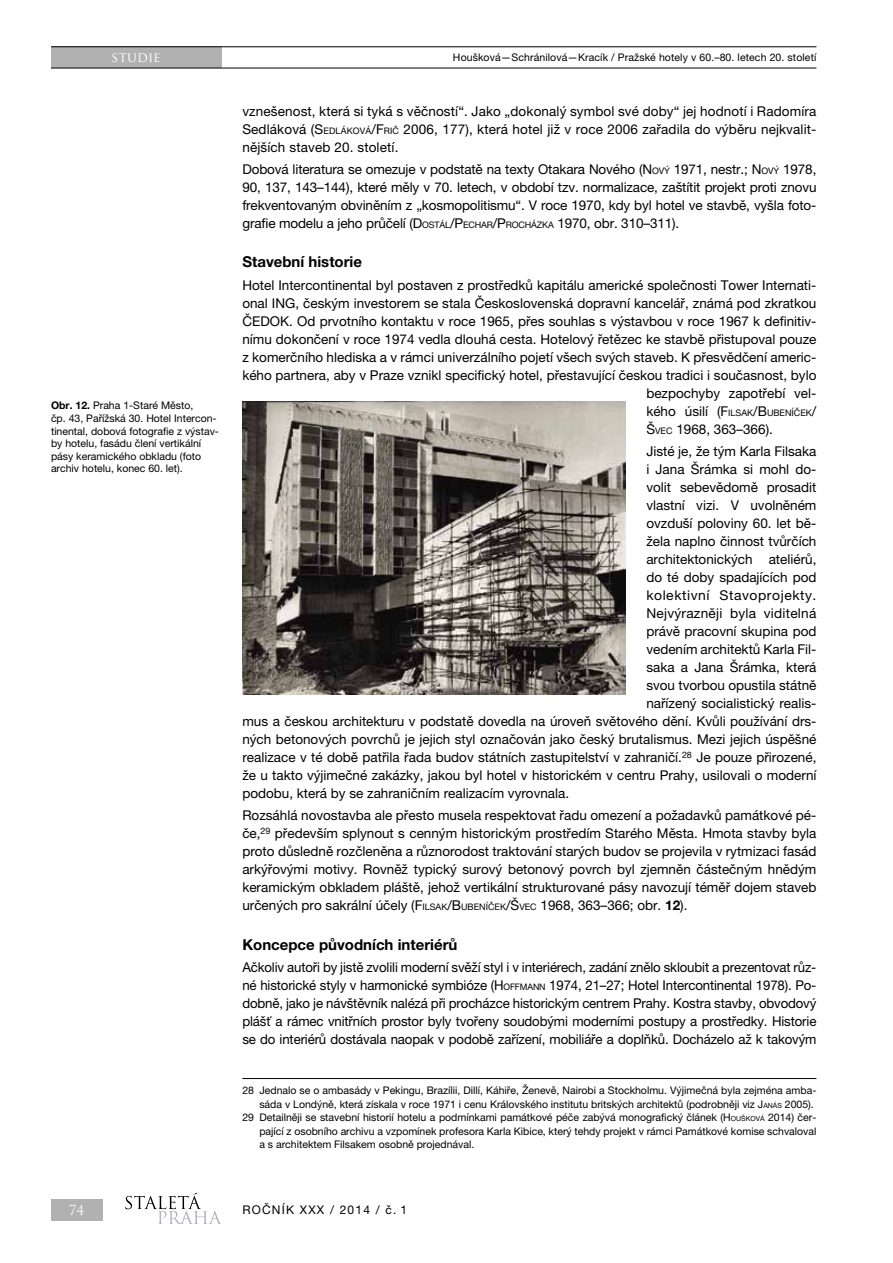
<style>
.page{position:relative;width:893px;height:1263px;background:#fff}
.page>*{position:absolute;margin:0;border:0;box-sizing:border-box;transform-origin:0 0}
.t1{font:700 15px "Helvetica Neue LT Pro";color:#000}
.t2{font:13.5px/18px "Helvetica Neue LT Pro";color:#000;text-align:justify}
.t3{font:13.5px "Helvetica Neue LT Pro";letter-spacing:.02em;color:#000}
.t4{font:13.5px "Helvetica Neue LT Pro";letter-spacing:.04em;color:#000}
.t5{font:13.5px "Trajan Pro";letter-spacing:.01em;color:#fff}
.t6{font:12px "Helvetica Neue LT Pro";letter-spacing:.1em;color:#000}
.t7{font:10.5px/12.6px "Helvetica Neue LT Pro";color:#000}
.t8{font:9px "Helvetica Neue LT Pro Roman SC666";color:#000}
.s1{font-weight:700}
.s2{font-family:"Helvetica Neue LT Pro Roman SC666"}
.s3{font-family:"Helvetica Neue LT Pro Roman SC666";font-size:9px}
.s4{font-family:"Helvetica Neue LT Pro";font-size:13.5px}
.s5{font-size:13.5px}
.s6{font-family:"Helvetica Neue LT Pro Roman SC666";font-size:7.05px}
</style>
<div class="page">
<div style="left:51px;top:47px;width:170px;height:21px;background:#b1b1b1"></div>
<div style="left:51px;top:1199px;width:51px;height:21px;background:#b1b1b1"></div>
<hr style="left:51px;top:46px;width:765px;height:1px;background:#000">
<hr style="left:51px;top:68px;width:765px;height:1px;background:#000">
<svg style="left:125px;top:1193px;width:96px;height:31px"></svg>
<hr style="left:242px;top:1078px;width:574px;height:1px;background:#000">
<img style="left:242px;top:402px;width:383px;height:292px">
<p class="t5" style="left:112px;top:49px;width:51px">STUDIE</p>
<p class="t7" style="left:51px;top:399px;width:169px"><span class="s1">Obr. 12.</span> Praha 1-Staré Město,<br>čp. 43, Pařížská 30. Hotel I ntercon&shy;tinental, dobová fotografie z výstav&shy;by hotelu, fasádu člení vertikální pásy keramického obkladu (foto archiv hotelu, konec 60. let).</p>
<p class="t5" style="left:69px;top:1201px;width:17px">74</p>
<p class="t7" style="left:453px;top:51px;width:365px">Houšková—Schránilová—Kracík / Pražské hotely v 60.–80. letech 20. století</p>
<p class="t2" style="left:242px;top:102px;width:576px">vznešenost, která si tyká s věčností“. Jako „dokonalý symbol své doby“ jej hodnotí i Radomíra Sedláková (<span class="s2">S</span><span class="s3">EDLÁKOVÁ</span><span class="s2">/F</span> <span class="s3">RIČ</span> 2006, 177), která hotel již v roce 2006 zařadila do výběru nejkvalit&shy;nějších staveb 20. století.</p>
<p class="t2" style="left:242px;top:160px;width:576px">Dobová literatura se omezuje v podstatě na texty Otakara Nového (<span class="s2">N</span><span class="s3">OVÝ</span> 1971, nestr.; <span class="s2">N</span><span class="s3">OVÝ</span> 1978, 90, 137, 143–144), které měly v 70. letech, v období tzv. normalizace, zaštítit projekt proti znovu frekventovaným obviněním z „kosmopolitismu“. V roce 1970, kdy byl hotel ve stavbě, vyšla foto&shy;grafie modelu a jeho průčelí (<span class="s2">D</span><span class="s3">OSTÁL</span><span class="s2">/P</span><span class="s3">ECHAR</span><span class="s2">/P</span><span class="s3">ROCHÁZKA</span> 1970, obr. 310–311).</p>
<p class="t1" style="left:242px;top:253px;width:121px">Stavební historie</p>
<p class="t2" style="left:242px;top:276px;width:576px;text-align:right">Hotel I ntercontinental byl postaven z prostředků kapitálu americké společnosti Tower I nternati&shy;onal ING , českým investorem se stala Československá dopravní kancelář, známá pod zkratkou ČEDOK. Od prvotního kontaktu v roce 1965, přes souhlas s výstavbou v roce 1967 k definitiv&shy;nímu dokončení v roce 1974 vedla dlouhá cesta. Hotelový řetězec ke stavbě přistupoval pouze z komerčního hlediska a v rámci univerzálního pojetí všech svých staveb. K přesvědčení americ&shy;kého partnera, aby v Praze vznikl specifický hotel, přestavující českou tradici i současnost, bylo bezpochyby zapotřebí vel-</p>
<p class="t8" style="left:646px;top:407px;width:172px"><span class="s4">kého úsilí (</span><span class="s5">F</span>ILSAK<span class="s5">/B</span> UBENÍČEK<span class="s5">/</span></p>
<p class="t2" style="left:646px;top:418px;width:172px;line-height:22.2px"><span class="s2">Š</span><span class="s3">VEC</span> 1968, 363–366).<br>Jisté je, že tým Karla Filsaka</p>
<p class="t2" style="left:646px;top:460px;width:172px">i Jana Šrámka si mohl do-</p>
<p class="t2" style="left:646px;top:478px;width:172px">volit sebevědomě prosadit</p>
<p class="t2" style="left:646px;top:496px;width:172px">vlastní vizi. V uvolněném</p>
<p class="t2" style="left:646px;top:514px;width:172px">ovzduší poloviny 60. let bě-</p>
<p class="t2" style="left:646px;top:532px;width:172px">žela naplno činnost tvůrčích</p>
<p class="t2" style="left:646px;top:550px;width:172px">architektonických ateliérů,</p>
<p class="t2" style="left:646px;top:568px;width:172px">do té doby spadajících pod</p>
<p class="t4" style="left:646px;top:587px;width:172px">kolektivní Stavoprojekty.</p>
<p class="t3" style="left:646px;top:605px;width:172px">Nejvýrazněji byla viditelná</p>
<p class="t2" style="left:646px;top:622px;width:172px">právě pracovní skupina pod</p>
<p class="t2" style="left:646px;top:640px;width:172px">vedením architektů Karla Fil-</p>
<p class="t2" style="left:646px;top:658px;width:172px">saka a Jana Šrámka, která</p>
<p class="t2" style="left:646px;top:676px;width:172px">svou tvorbou opustila státně</p>
<p class="t2" style="left:646px;top:694px;width:172px">nařízený socialistický realis-</p>
<p class="t2" style="left:242px;top:712px;width:576px">mus a českou architekturu v podstatě dovedla na úroveň světového dění. Kvůli používání drs-</p>
<p class="t2" style="left:242px;top:730px;width:576px">ných betonových povrchů je jejich styl označován jako český brutalismus. Mezi jejich úspěšné</p>
<p class="t2" style="left:242px;top:748px;width:576px">realizace v té době patřila řada budov státních zastupitelství v zahraničí.<sup>28</sup> Je pouze přirozené,</p>
<p class="t2" style="left:242px;top:766px;width:576px">že u takto výjimečné zakázky, jakou byl hotel v historickém v centru Prahy, usilovali o moderní</p>
<p class="t2" style="left:242px;top:784px;width:328px">podobu, která by se zahraničním realizacím vyrovnala.</p>
<p class="t2" style="left:242px;top:806px;width:576px">Rozsáhlá novostavba ale přesto musela respektovat řadu omezení a požadavků památkové pé&shy;če,<sup>29</sup> především splynout s cenným historickým prostředím Starého Města. Hmota stavby byla proto důsledně rozčleněna a různorodost traktování starých budov se projevila v rytmizaci fasád arkýřovými motivy. Rovněž typický surový betonový povrch byl zjemněn částečným hnědým keramickým obkladem pláště, jehož vertikální strukturované pásy navozují téměř dojem staveb určených pro sakrální účely (<span class="s2">F</span> <span class="s3">ILSAK</span><span class="s2">/B</span> <span class="s3">UBENÍČEK</span><span class="s2">/Š</span><span class="s3">VEC</span> 1968, 363–366; obr. <span class="s1">12</span>).</p>
<p class="t1" style="left:242px;top:935px;width:216px">Koncepce původních interiérů</p>
<p class="t2" style="left:242px;top:958px;width:576px">Ačkoliv autoři by jistě zvolili moderní svěží styl i v interiérech, zadání znělo skloubit a prezentovat růz&shy;né historické styly v harmonické symbióze (<span class="s2">H</span><span class="s3">OFFMANN</span> 1974, 21–27; Hotel I ntercontinental 1978). Po&shy;dobně, jako je návštěvník nalézá při procházce historickým centrem Prahy. Kostra stavby, obvodový plášť a rámec vnitřních prostor byly tvořeny soudobými moderními postupy a prostředky. Historie se do interiérů dostávala naopak v podobě zařízení, mobiliáře a doplňků. Docházelo až k takovým</p>
<p class="t7" style="left:242px;top:1084px;width:576px">28 Jednalo se o ambasády v Pekingu, Brazílii, Dillí, Káhiře, Ženevě, Nairobi a Stockholmu. Výjimečná byla zejména amba-</p>
<p class="t7" style="left:259px;top:1097px;width:556px">sáda v Londýně, která získala v roce 1971 i cenu Královského institutu britských architektů (podrobněji viz <span class="s2">J</span><span class="s6">ANÁS</span> 2005).</p>
<p class="t7" style="left:242px;top:1111px;width:576px">29 Detailněji se stavební historií hotelu a podmínkami památkové péče zabývá monografický článek (<span class="s2">H</span><span class="s6">OUŠKOVÁ</span> 2014) čer-</p>
<p class="t7" style="left:259px;top:1124px;width:559px">pající z osobního archivu a vzpomínek profesora Karla Kibice, který tehdy projekt v rámci Památkové komise schvaloval</p>
<p class="t7" style="left:259px;top:1138px;width:216px">a s architektem Filsakem osobně projednával.</p>
<p class="t6" style="left:242px;top:1203px;width:166px">ROČNÍK XXX / 2014 / č. 1</p>
</div>
